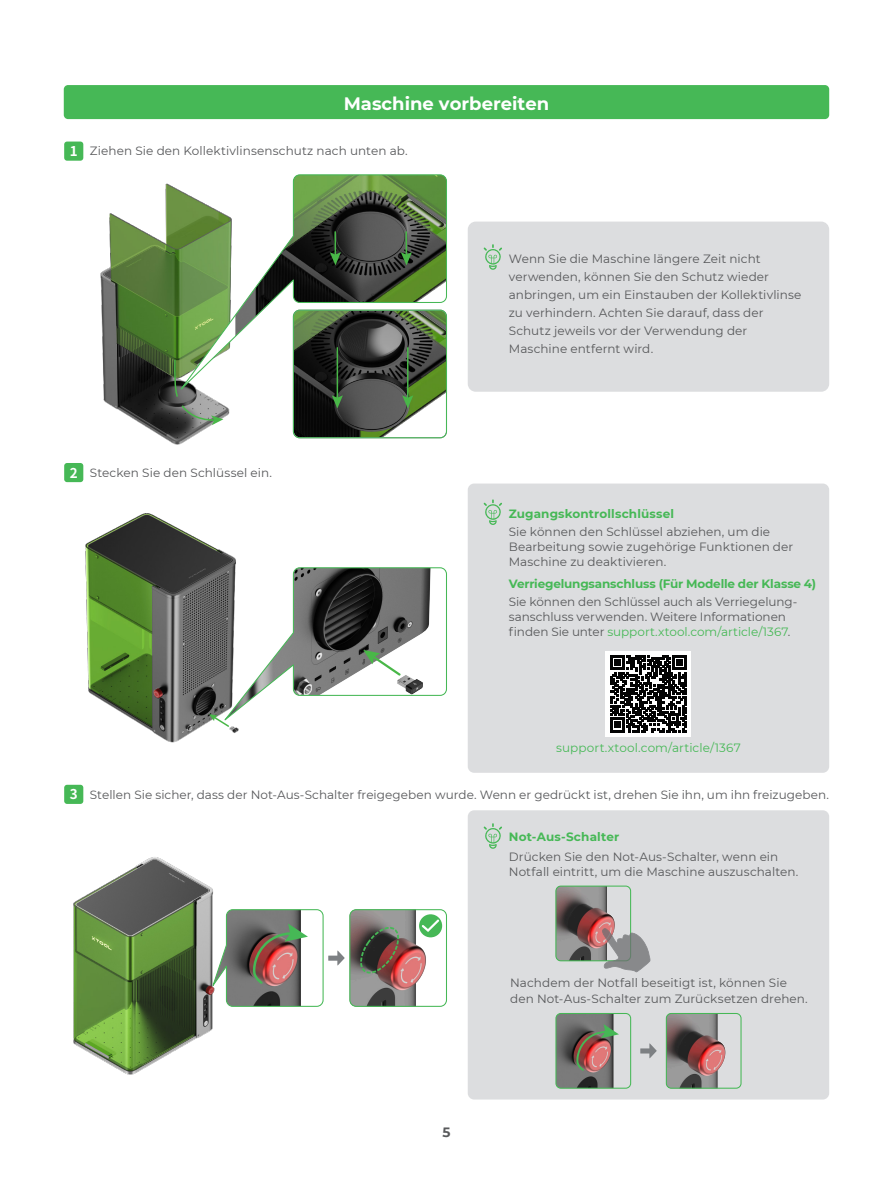
<style>
.page{position:relative;width:893px;height:1191px;background:#fff}
.page>*{position:absolute;margin:0;border:0;box-sizing:border-box;transform-origin:0 0}
.t1{font:700 18px "Montserrat";color:#fff}
.t2{font:700 13.5px "Montserrat";color:#595a5c}
.t3{font:12px/15px "Montserrat";letter-spacing:.005em;color:#57585a}
.t4{font:700 12px "Montserrat";letter-spacing:-.005em;color:#46b856}
.t5{font:12px "Montserrat";letter-spacing:.01em;color:#46b856}
.t6{font:700 12px "Montserrat";letter-spacing:.015em;color:#46b856}
.s1{font-family:"Source Han Sans CN";font-weight:700;font-size:13.5px;color:#fff}
.s2{color:#46b856}
</style>
<div class="page">
<img style="left:145px;top:551px;width:94px;height:192px">
<img style="left:85px;top:513px;width:138px;height:214px">
<img style="left:328px;top:398px;width:117px;height:40px">
<img style="left:82px;top:379px;width:246px;height:87px">
<img style="left:100px;top:183px;width:73px;height:196px">
<div style="left:468px;top:483px;width:361px;height:290px;background:#dcdddf;border-radius:6px"></div>
<svg style="left:181px;top:404px;width:42px;height:21px"></svg>
<div style="left:64px;top:85px;width:765px;height:34px;background:#46b856;border-radius:4px"></div>
<div style="left:468px;top:810px;width:361px;height:289px;background:#dcdddf;border-radius:6px"></div>
<svg style="left:484px;top:823px;width:18px;height:25px"></svg>
<div style="left:293px;top:310px;width:154px;height:128px;border:1px solid #46b856;border-radius:6px"></div>
<svg style="left:484px;top:499px;width:18px;height:26px"></svg>
<img style="left:351px;top:911px;width:94px;height:94px">
<div style="left:419px;top:914px;width:23px;height:23px;background:#46b856;border-radius:50%"></div>
<svg style="left:420px;top:917px;width:21px;height:16px"></svg>
<div style="left:349px;top:909px;width:98px;height:98px;border:1px solid #46b856;border-radius:6px"></div>
<img style="left:376px;top:938px;width:51px;height:54px">
<svg style="left:359px;top:922px;width:42px;height:56px;background:#644e48"></svg>
<svg style="left:318px;top:909px;width:27px;height:98px"></svg>
<svg style="left:640px;top:1043px;width:17px;height:15px"></svg>
<img style="left:666px;top:1013px;width:75px;height:75px">
<div style="left:666px;top:1013px;width:75px;height:75px;border:1px solid #46b856;border-radius:5px"></div>
<img style="left:687px;top:1035px;width:39px;height:42px">
<img style="left:557px;top:1013px;width:74px;height:75px">
<div style="left:555px;top:1013px;width:76px;height:75px;border:1px solid #46b856;border-radius:5px"></div>
<img style="left:572px;top:1032px;width:41px;height:43px">
<svg style="left:574px;top:1024px;width:45px;height:47px;background:#947369"></svg>
<img style="left:557px;top:887px;width:72px;height:72px">
<div style="left:555px;top:885px;width:76px;height:76px;border:1px solid #46b856;border-radius:5px"></div>
<img style="left:576px;top:908px;width:40px;height:41px">
<svg style="left:602px;top:928px;width:48px;height:44px"></svg>
<div style="left:606px;top:651px;width:85px;height:85px;background:#fff"></div>
<svg style="left:610px;top:655px;width:77px;height:77px"></svg>
<svg style="left:173px;top:174px;width:274px;height:224px"></svg>
<hr style="left:334px;top:232px;width:2px;height:24px;background:#49b748">
<svg style="left:330px;top:252px;width:11px;height:13px"></svg>
<hr style="left:405px;top:232px;width:2px;height:24px;background:#49b748">
<svg style="left:401px;top:252px;width:11px;height:13px"></svg>
<hr style="left:337px;top:348px;width:1px;height:51px;background:#49b748">
<svg style="left:332px;top:395px;width:11px;height:13px"></svg>
<hr style="left:407px;top:348px;width:1px;height:51px;background:#49b748">
<svg style="left:402px;top:395px;width:11px;height:13px"></svg>
<img style="left:123px;top:857px;width:195px;height:218px">
<img style="left:73px;top:864px;width:142px;height:208px">
<svg style="left:209px;top:567px;width:238px;height:161px"></svg>
<div style="left:64px;top:142px;width:19px;height:19px;background:#46b856;border-radius:3px"></div>
<div style="left:64px;top:463px;width:19px;height:19px;background:#46b856;border-radius:3px"></div>
<div style="left:64px;top:784px;width:19px;height:20px;background:#46b856;border-radius:3px"></div>
<div style="left:468px;top:222px;width:361px;height:170px;background:#dcdddf;border-radius:8px"></div>
<svg style="left:484px;top:244px;width:18px;height:26px"></svg>
<h1 class="t1" style="left:344px;top:90px;width:207px">Maschine vorbereiten</h1>
<p class="t3" style="left:70px;top:143px;width:339px"><span class="s1">1</span> Ziehen Sie den Kollektivlinsenschutz nach unten ab.</p>
<p class="t3" style="left:70px;top:464px;width:204px"><span class="s1">2</span> Stecken Sie den Schlüssel ein.</p>
<p class="t3" style="left:509px;top:250px;width:294px;line-height:18px">Wenn Sie die Maschine längere Zeit nicht verwenden, können Sie den Schutz wieder anbringen, um ein Einstauben der Kollektivlinse zu verhindern. Achten Sie darauf, dass der Schutz jeweils vor der Verwendung der Maschine entfernt wird.</p>
<p class="t4" style="left:509px;top:504px;width:167px">Zugangskontrollschlüssel</p>
<p class="t3" style="left:509px;top:523px;width:286px">Sie können den Schlüssel abziehen, um die<br>Bearbeitung sowie zugehörige Funktionen der<br>Maschine zu deaktivieren.</p>
<p class="t4" style="left:509px;top:574px;width:309px">Verriegelungsanschluss (Für Modelle der Klasse 4)</p>
<p class="t3" style="left:509px;top:593px;width:290px">Sie können den Schlüssel auch als Verriegelung&shy;sanschluss verwenden. Weitere Informationen finden Sie unter <span class="s2">support.xtool.com/article/1367</span>.</p>
<p class="t5" style="left:556px;top:739px;width:186px">support.xtool.com/article/1367</p>
<p class="t3" style="left:70px;top:786px;width:761px"><span class="s1">3</span> Stellen Sie sicher, dass der Not-Aus-Schalter freigegeben wurde. Wenn er gedrückt ist, drehen Sie ihn, um ihn freizugeben.</p>
<p class="t6" style="left:509px;top:828px;width:112px">Not-Aus-Schalter</p>
<p class="t3" style="left:509px;top:848px;width:291px">Drücken Sie den Not-Aus-Schalter, wenn ein<br>Notfall eintritt, um die Maschine auszuschalten.</p>
<p class="t2" style="left:442px;top:1122px;width:10px">5</p>
<p class="t3" style="left:510px;top:974px;width:299px;line-height:16.5px">Nachdem der Notfall beseitigt ist, können Sie den Not-Aus-Schalter zum Zurücksetzen drehen.</p>
</div>
